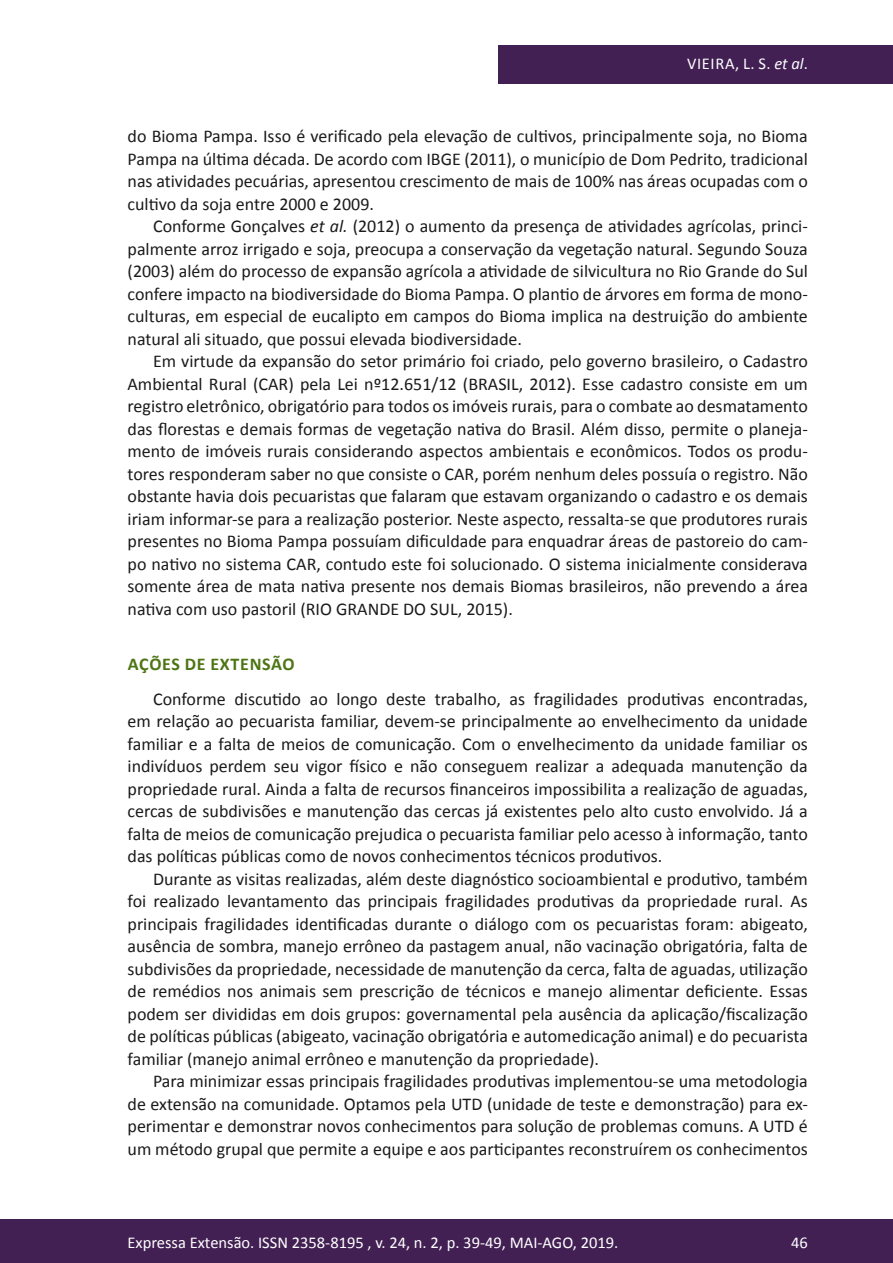
<style>
.page{position:relative;width:893px;height:1263px;background:#fff}
.page>*{position:absolute;margin:0;border:0;box-sizing:border-box;transform-origin:0 0}
.texto{font:18px/22.5px "Calibri";color:#1a1a1a;text-align:justify}
.subtitulo{font:700 18px "Calibri";letter-spacing:.04em;color:#4d7514}
.t1{font:16.5px "Calibri";color:#fff}
.s1{font-style:italic}
</style>
<div class="page">
<div style="left:0;top:1219px;width:893px;height:44px;background:#422053"></div>
<div style="left:498px;top:45px;width:395px;height:39px;background:#422053"></div>
<p class="t1" style="left:687px;top:53px;width:122px">VIEIRA, L. S. <span class="s1">et al</span>.</p>
<p class="texto" style="left:128px;top:125px;width:682px">do Bioma Pampa. Isso é verificado pela elevação de cultivos, principalmente soja, no Bioma Pampa na última década. De acordo com IBGE (2011), o município de Dom Pedrito, tradicional nas atividades pecuárias, apresentou crescimento de mais de 100% nas áreas ocupadas com o cultivo da soja entre 2000 e 2009.</p>
<p class="texto" style="left:128px;top:215px;width:682px;text-indent:26px">Conforme Gonçalves <span class="s1">et al.</span> (2012) o aumento da presença de atividades agrícolas, princi&shy;palmente arroz irrigado e soja, preocupa a conservação da vegetação natural. Segundo Souza (2003) além do processo de expansão agrícola a atividade de silvicultura no Rio Grande do Sul confere impacto na biodiversidade do Bioma Pampa. O plantio de árvores em forma de mono&shy;culturas, em especial de eucalipto em campos do Bioma implica na destruição do ambiente natural ali situado, que possui elevada biodiversidade.</p>
<p class="texto" style="left:128px;top:350px;width:682px;text-indent:26px">Em virtude da expansão do setor primário foi criado, pelo governo brasileiro, o Cadastro Ambiental Rural (CAR) pela Lei nº12.651/12 (BRASIL, 2012). Esse cadastro consiste em um registro eletrônico, obrigatório para todos os imóveis rurais, para o combate ao desmatamento das florestas e demais formas de vegetação nativa do Brasil. Além disso, permite o planeja&shy;mento de imóveis rurais considerando aspectos ambientais e econômicos. Todos os produ&shy;tores responderam saber no que consiste o CAR, porém nenhum deles possuía o registro. Não obstante havia dois pecuaristas que falaram que estavam organizando o cadastro e os demais iriam informar-se para a realização posterior. Neste aspecto, ressalta-se que produtores rurais presentes no Bioma Pampa possuíam dificuldade para enquadrar áreas de pastoreio do cam&shy;po nativo no sistema CAR, contudo este foi solucionado. O sistema inicialmente considerava somente área de mata nativa presente nos demais Biomas brasileiros, não prevendo a área nativa com uso pastoril (RIO GRANDE DO SUL, 2015).</p>
<p class="subtitulo" style="left:128px;top:653px;width:168px">AÇÕES DE EXTENSÃO</p>
<p class="texto" style="left:128px;top:687px;width:682px;text-indent:26px">Conforme discutido ao longo deste trabalho, as fragilidades produtivas encontradas, em relação ao pecuarista familiar, devem-se principalmente ao envelhecimento da unidade familiar e a falta de meios de comunicação. Com o envelhecimento da unidade familiar os indivíduos perdem seu vigor físico e não conseguem realizar a adequada manutenção da propriedade rural. Ainda a falta de recursos financeiros impossibilita a realização de aguadas, cercas de subdivisões e manutenção das cercas já existentes pelo alto custo envolvido. Já a falta de meios de comunicação prejudica o pecuarista familiar pelo acesso à informação, tanto das políticas públicas como de novos conhecimentos técnicos produtivos.</p>
<p class="texto" style="left:128px;top:867px;width:682px;text-indent:26px">Durante as visitas realizadas, além deste diagnóstico socioambiental e produtivo, também foi realizado levantamento das principais fragilidades produtivas da propriedade rural. As principais fragilidades identificadas durante o diálogo com os pecuaristas foram: abigeato, ausência de sombra, manejo errôneo da pastagem anual, não vacinação obrigatória, falta de subdivisões da propriedade, necessidade de manutenção da cerca, falta de aguadas, utilização de remédios nos animais sem prescrição de técnicos e manejo alimentar deficiente. Essas podem ser divididas em dois grupos: governamental pela ausência da aplicação/fiscalização de políticas públicas (abigeato, vacinação obrigatória e automedicação animal) e do pecuarista familiar (manejo animal errôneo e manutenção da propriedade).</p>
<p class="texto" style="left:128px;top:1070px;width:682px;text-indent:26px">Para minimizar essas principais fragilidades produtivas implementou-se uma metodologia de extensão na comunidade. Optamos pela UTD (unidade de teste e demonstração) para ex&shy;perimentar e demonstrar novos conhecimentos para solução de problemas comuns. A UTD é um método grupal que permite a equipe e aos participantes reconstruírem os conhecimentos</p>
<p class="t1" style="left:128px;top:1231px;width:492px">Expressa Extensão. ISSN 2358-8195 , v. 24, n. 2, p. 39-49, MAI-AGO, 2019.</p>
<p class="t1" style="left:791px;top:1231px;width:18px">46</p>
</div>
